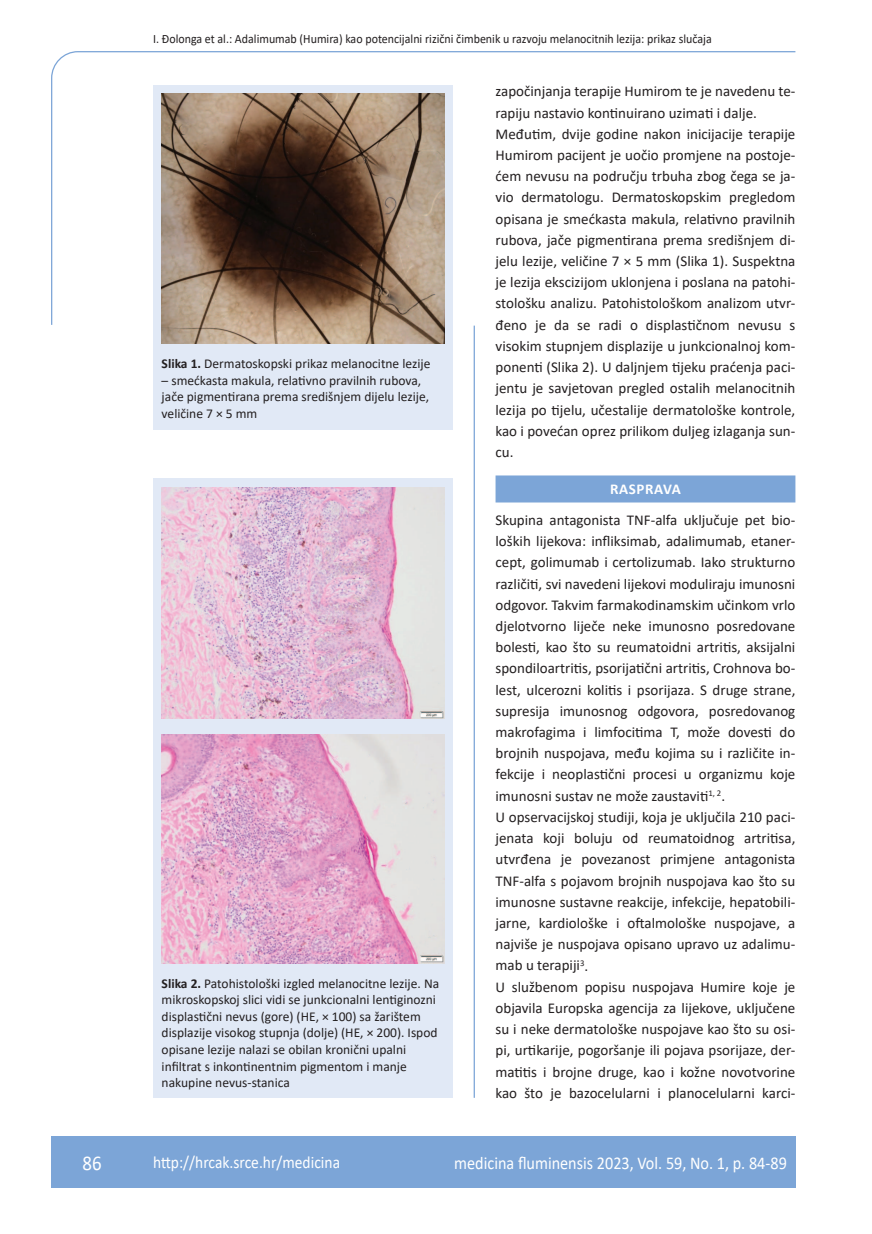
<style>
.page{position:relative;width:872px;height:1234px;background:#fff}
.page>*{position:absolute;margin:0;border:0;box-sizing:border-box;transform-origin:0 0}
.t1{font:21px "Calibri";color:#fff;scale:.9 1}
.t2{font:18px "Calibri";color:#fff;scale:.9 1}
.t3{font:17.25px "Calibri";color:#fff;scale:.9 1}
.t4{font:15px/21.1px "Calibri";color:#231f20}
.t5{font:700 15px "Calibri";letter-spacing:.04em;color:#fff}
.t6{font:13.5px/16.5px "Calibri";color:#231f20}
.t7{font:12.75px "Calibri";color:#231f20;scale:.94 1}
.s1{font-weight:700}
</style>
<div class="page">
<svg style="left:51px;top:51px;width:745px;height:274px"></svg>
<hr style="left:473px;top:325px;width:2px;height:772px;background:#7ca5d7">
<div style="left:51px;top:1135px;width:744px;height:51px;background:#7ca5d7"></div>
<div style="left:495px;top:475px;width:300px;height:27px;background:#7ca5d7"></div>
<div style="left:153px;top:85px;width:300px;height:344px;background:#e1e9f6"></div>
<img style="left:162px;top:94px;width:282px;height:249px">
<div style="left:153px;top:478px;width:300px;height:619px;background:#e1e9f6"></div>
<img style="left:162px;top:487px;width:282px;height:231px">
<img style="left:162px;top:734px;width:282px;height:229px">
<p class="t7" style="left:153px;top:29px;width:596px">I. Đolonga et al.: Adalimumab (Humira) kao potencijalni rizični čimbenik u razvoju melanocitnih lezija: prikaz slučaja</p>
<p class="t6" style="left:162px;top:355px;width:270px"><span class="s1">Slika 1.</span> Dermatoskopski prikaz melanocitne lezije</p>
<p class="t6" style="left:162px;top:372px;width:269px">– smećkasta makula, relativno pravilnih rubova, jače pigmentirana prema središnjem dijelu lezije, veličine 7 × 5 mm</p>
<p class="t6" style="left:162px;top:974px;width:279px"><span class="s1">Slika 2.</span> Patohistološki izgled melanocitne lezije. Na mikroskopskoj slici vidi se junkcionalni lentiginozni displastični nevus (gore) (HE, × 100) sa žarištem displazije visokog stupnja (dolje) (HE, × 200). Ispod opisane lezije nalazi se obilan kronični upalni infiltrat s inkontinentnim pigmentom i manje nakupine nevus-stanica</p>
<p class="t4" style="left:495px;top:80px;width:301px">započinjanja terapije Humirom te je navedenu te&shy;rapiju nastavio kontinuirano uzimati i dalje.<br>Međutim, dvije godine nakon inicijacije terapije Humirom pacijent je uočio promjene na postoje&shy;ćem nevusu na području trbuha zbog čega se ja&shy;vio dermatologu. Dermatoskopskim pregledom opisana je smećkasta makula, relativno pravilnih rubova, jače pigmentirana prema središnjem di&shy;jelu lezije, veličine 7 × 5 mm (Slika 1). Suspektna je lezija ekscizijom uklonjena i poslana na patohi&shy;stološku analizu. Patohistološkom analizom utvr&shy;đeno je da se radi o displastičnom nevusu s visokim stupnjem displazije u junkcionalnoj kom&shy;ponenti (Slika 2). U daljnjem tijeku praćenja paci&shy;jentu je savjetovan pregled ostalih melanocitnih lezija po tijelu, učestalije dermatološke kontrole, kao i povećan oprez prilikom duljeg izlaganja sun&shy;cu.</p>
<p class="t5" style="left:610px;top:478px;width:72px">RASPRAVA</p>
<p class="t4" style="left:495px;top:509px;width:301px">Skupina antagonista TNF-alfa uključuje pet bio&shy;loških lijekova: infliksimab, adalimumab, etaner&shy;cept, golimumab i certolizumab. Iako strukturno različiti, svi navedeni lijekovi moduliraju imunosni odgovor. Takvim farmakodinamskim učinkom vrlo djelotvorno liječe neke imunosno posredovane bolesti, kao što su reumatoidni artritis, aksijalni spondiloartritis, psorijatični artritis, Crohnova bo&shy;lest, ulcerozni kolitis i psorijaza. S druge strane, supresija imunosnog odgovora, posredovanog makrofagima i limfocitima T, može dovesti do brojnih nuspojava, među kojima su i različite in&shy;fekcije i neoplastični procesi u organizmu koje imunosni sustav ne može zaustaviti<sup>1,</sup> <sup>2</sup>.<br>U opservacijskoj studiji, koja je uključila 210 paci&shy;jenata koji boluju od reumatoidnog artritisa, utvrđena je povezanost primjene antagonista TNF-alfa s pojavom brojnih nuspojava kao što su imunosne sustavne reakcije, infekcije, hepatobili&shy;jarne, kardiološke i oftalmološke nuspojave, a najviše je nuspojava opisano upravo uz adalimu&shy;mab u terapiji<sup>3</sup>.<br>U službenom popisu nuspojava Humire koje je objavila Europska agencija za lijekove, uključene su i neke dermatološke nuspojave kao što su osi&shy;pi, urtikarije, pogoršanje ili pojava psorijaze, der&shy;matitis i brojne druge, kao i kožne novotvorine kao što je bazocelularni i planocelularni karci-</p>
<h1 class="t1" style="left:82px;top:1147px;width:23px">86</h1>
<p class="t3" style="left:153px;top:1149px;width:209px">http://hrcak.srce.hr/medicina</p>
<p class="t2" style="left:454px;top:1149px;width:371px">medicina fluminensis 2023, Vol. 59, No. 1, p. 84-89</p>
</div>
